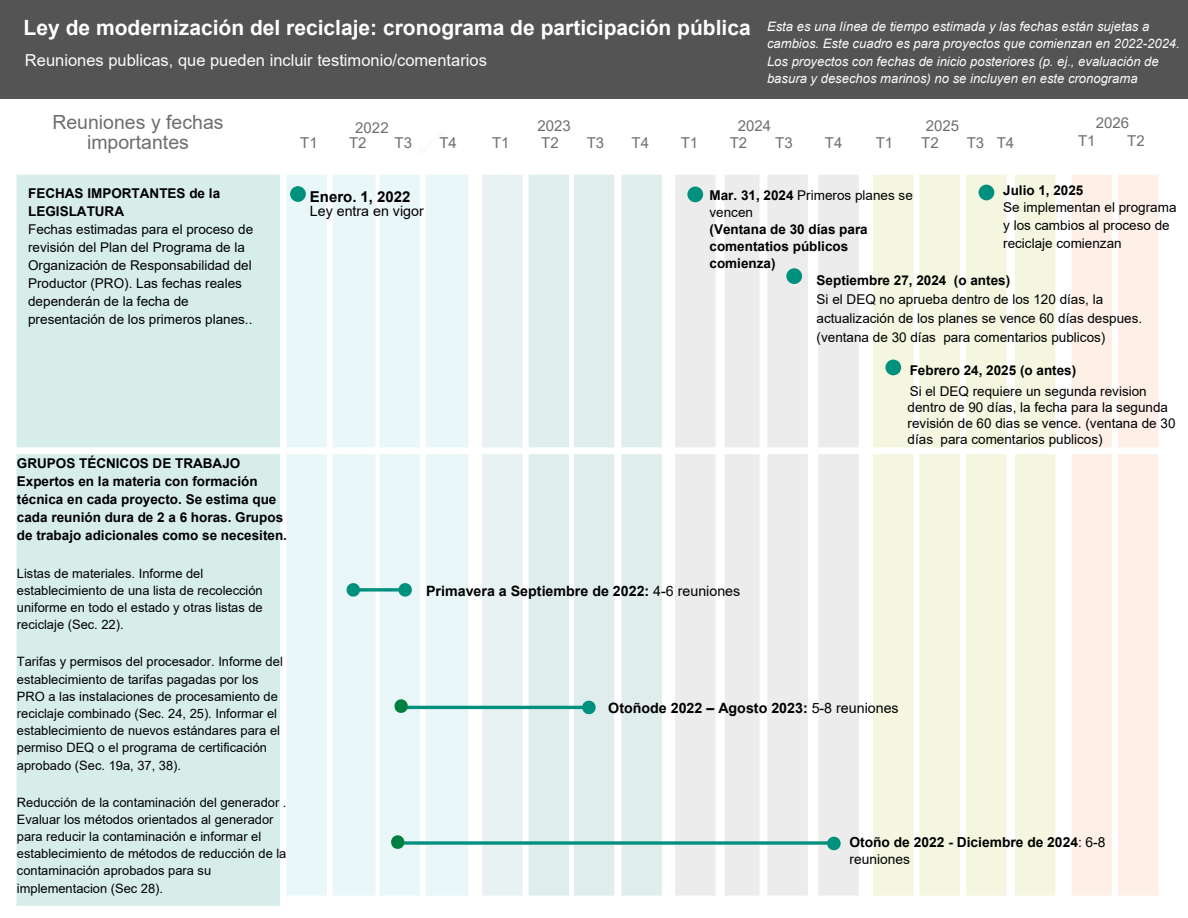
<style>
.page{position:relative;width:1188px;height:918px;background:#fff}
.page>*{position:absolute;margin:0;border:0;box-sizing:border-box;transform-origin:0 0}
.t1{font:112.5px/135.9px "Adobe Hebrew";color:#008040}
.t2{font:700 21px "Arial";color:#fff}
.t3{font:19.5px/19.5px "Arial";color:#6e6f70;text-align:center}
.t4{font:16.5px "Arial";color:#fbfbfb}
.t5{font:15px "Arial";color:#6e6f70}
.t6{font:700 15px "Arial";color:#000}
.t7{font:700 14.25px "Arial";color:#000}
.t8{font:14.25px "Arial";color:#000}
.t9{font:700 13.8px/16.5px "Arial";color:#000}
.t10{font:13.5px/18px "Arial";color:#000}
.t11{font:700 13.5px/18px "Arial";color:#000}
.t12{font:italic 13.05px/17.4px "Arial";color:#fbfbfb}
.t13{font:12.9px/17.2px "Arial";color:#000}
.s1{font-weight:700}
.s2{font-weight:400}
</style>
<div class="page">
<div style="left:286px;top:175px;width:41px;height:721px;background:#eaf7f8"></div>
<div style="left:333px;top:175px;width:43px;height:721px;background:#eaf7f8"></div>
<div style="left:379px;top:175px;width:41px;height:721px;background:#eaf7f8"></div>
<div style="left:426px;top:175px;width:42px;height:721px;background:#eaf7f8"></div>
<div style="left:482px;top:175px;width:41px;height:721px;background:#e8f2f2"></div>
<div style="left:529px;top:175px;width:40px;height:721px;background:#dfeeed"></div>
<div style="left:574px;top:175px;width:40px;height:721px;background:#dfeeed"></div>
<div style="left:621px;top:175px;width:41px;height:721px;background:#dfeeed"></div>
<div style="left:675px;top:175px;width:41px;height:721px;background:#ececec"></div>
<div style="left:725px;top:175px;width:35px;height:721px;background:#ececec"></div>
<div style="left:767px;top:175px;width:41px;height:721px;background:#ececec"></div>
<div style="left:818px;top:175px;width:41px;height:721px;background:#ececec"></div>
<div style="left:873px;top:175px;width:41px;height:721px;background:#f5f6e0"></div>
<div style="left:919px;top:175px;width:41px;height:721px;background:#f5f6e0"></div>
<div style="left:966px;top:175px;width:41px;height:721px;background:#f5f6e0"></div>
<div style="left:1015px;top:175px;width:40px;height:721px;background:#f5f6e0"></div>
<div style="left:1072px;top:175px;width:40px;height:721px;background:#feefe7"></div>
<div style="left:1118px;top:175px;width:41px;height:721px;background:#feefe7"></div>
<div style="left:16px;top:175px;width:264px;height:731px;background:#d7edea"></div>
<svg style="left:363px;top:588px;width:33px;height:4px"></svg>
<svg style="left:346px;top:583px;width:17px;height:14px"></svg>
<svg style="left:396px;top:583px;width:16px;height:14px"></svg>
<div style="left:290px;top:186px;width:16px;height:16px;background:#00907e;border-radius:50%"></div>
<div style="left:687px;top:187px;width:16px;height:15px;background:#00907e;border-radius:50%"></div>
<div style="left:979px;top:185px;width:15px;height:15px;background:#00907e;border-radius:50%"></div>
<div style="left:8px;top:447px;width:1180px;height:7px;background:#fff"></div>
<hr style="left:403px;top:706px;width:179px;height:3px;background:#00907e">
<svg style="left:827px;top:836px;width:14px;height:15px"></svg>
<div style="left:786px;top:268px;width:16px;height:16px;background:#00907e;border-radius:50%"></div>
<div style="left:885px;top:360px;width:16px;height:15px;background:#00907e;border-radius:50%"></div>
<div style="left:0;top:0;width:1188px;height:99px;background:#545454"></div>
<svg style="left:404px;top:841px;width:428px;height:4px;background:#239e8f"></svg>
<svg style="left:580px;top:700px;width:16px;height:15px"></svg>
<p class="t2" style="left:24px;top:13px;width:729px">Ley de modernización del reciclaje: cronograma de participación pública</p>
<p class="t4" style="left:25px;top:49px;width:463px">Reuniones publicas, que pueden incluir testimonio/comentarios</p>
<p class="t12" style="left:767px;top:18px;width:414px">Esta es una línea de tiempo estimada y las fechas están sujetas a cambios. Este cuadro es para proyectos que comienzan en 2022-2024.<br>Los proyectos con fechas de inicio posteriores (p. ej., evaluación de basura y desechos marinos) no se incluyen en este cronograma</p>
<p class="t3" style="left:52px;top:113px;width:173px">Reuniones y fechas importantes</p>
<p class="t5" style="left:1096px;top:112px;width:35px">2026</p>
<p class="t5" style="left:355px;top:118px;width:35px">2022</p>
<p class="t5" style="left:537px;top:115px;width:35px">2023</p>
<p class="t5" style="left:738px;top:115px;width:35px">2024</p>
<p class="t5" style="left:926px;top:115px;width:35px">2025</p>
<p class="t5" style="left:1078px;top:131px;width:19px">T1</p>
<p class="t5" style="left:1127px;top:131px;width:19px">T2</p>
<p class="t10" style="left:1003px;top:181px;width:175px"><span class="s1">Julio 1, 2025<br></span>Se implementan el programa y los cambios al proceso de reciclaje comienzan</p>
<p class="t5" style="left:300px;top:132px;width:19px">T1</p>
<p class="t5" style="left:349px;top:132px;width:19px">T2</p>
<p class="t5" style="left:395px;top:132px;width:19px">T3</p>
<p class="t5" style="left:439px;top:132px;width:19px">T4</p>
<p class="t5" style="left:492px;top:132px;width:19px">T1</p>
<p class="t5" style="left:541px;top:132px;width:19px">T2</p>
<p class="t5" style="left:587px;top:132px;width:19px">T3</p>
<p class="t5" style="left:632px;top:132px;width:19px">T4</p>
<p class="t5" style="left:681px;top:132px;width:19px">T1</p>
<p class="t5" style="left:730px;top:132px;width:19px">T2</p>
<p class="t5" style="left:775px;top:132px;width:19px">T3</p>
<p class="t5" style="left:825px;top:132px;width:19px">T4</p>
<p class="t5" style="left:876px;top:132px;width:19px">T1</p>
<p class="t5" style="left:921px;top:132px;width:19px">T2</p>
<p class="t5" style="left:967px;top:132px;width:49px">T3 T4</p>
<p class="t10" style="left:28px;top:184px;width:227px"><span class="s1">FECHAS IMPORTANTES de la<br>LEGISLATURA<br></span>Fechas estimadas para el proceso de revisión del Plan del Programa de la<br>Organización de Responsabilidad del<br>Productor (PRO). Las fechas reales dependerán de la fecha de presentación de los primeros planes..</p>
<p class="t6" style="left:310px;top:186px;width:102px">Enero. 1, 2022</p>
<p class="t11" style="left:710px;top:187px;width:205px;line-height:17.1px">Mar. 31, 2024 <span class="s2">Primeros planes se vencen<br></span>(Ventana de 30 días para comentatios públicos comienza)</p>
<p class="t8" style="left:310px;top:201px;width:115px">Ley entra en vigor</p>
<p class="t10" style="left:817px;top:271px;width:327px;line-height:18.8px"><span class="s1">Septiembre 27, 2024 (o antes)<br></span>Si el DEQ no aprueba dentro de los 120 días, la actualización de los planes se vence 60 días despues. (ventana de 30 días para comentarios publicos)</p>
<p class="t11" style="left:17px;top:455px;width:272px">GRUPOS TÉCNICOS DE TRABAJO Expertos en la materia con formación técnica en cada proyecto. Se estima que cada reunión dura de 2 a 6 horas. Grupos de trabajo adicionales como se necesiten.</p>
<p class="t13" style="left:17px;top:564px;width:247px">Listas de materiales. Informe del establecimiento de una lista de recolección uniforme en todo el estado y otras listas de reciclaje (Sec. 22).</p>
<p class="t13" style="left:17px;top:653px;width:267px">Tarifas y permisos del procesador. Informe del establecimiento de tarifas pagadas por los PRO a las instalaciones de procesamiento de reciclaje combinado (Sec. 24, 25). Informar el establecimiento de nuevos estándares para el permiso DEQ o el programa de certificación aprobado (Sec. 19a, 37, 38).</p>
<p class="t13" style="left:17px;top:793px;width:271px">Reducción de la contaminación del generador .<br>Evaluar los métodos orientados al generador para reducir la contaminación e informar el establecimiento de métodos de reducción de la contaminación aprobados para su implementacion (Sec 28).</p>
<p class="t10" style="left:910px;top:360px;width:239px;line-height:20.4px"><span class="s1">Febrero 24, 2025 (o antes)<br></span>Si el DEQ requiere un segunda revision</p>
<p class="t10" style="left:908px;top:399px;width:269px;line-height:16.2px">dentro de 90 días, la fecha para la segunda revisión de 60 dias se vence. (ventana de 30 días para comentarios publicos)</p>
<p class="t7" style="left:426px;top:581px;width:316px">Primavera a Septiembre de 2022: <span class="s2">4-6 reuniones</span></p>
<h1 class="t1" style="left:384px;top:608px;width:31px">. .</h1>
<p class="t7" style="left:608px;top:698px;width:292px">Otoñode 2022 – Agosto 2023: <span class="s2">5-8 reuniones</span></p>
<p class="t9" style="left:849px;top:834px;width:258px">Otoño de 2022 - Diciembre de 2024<span class="s2">: 6-8 reuniones</span></p>
</div>
